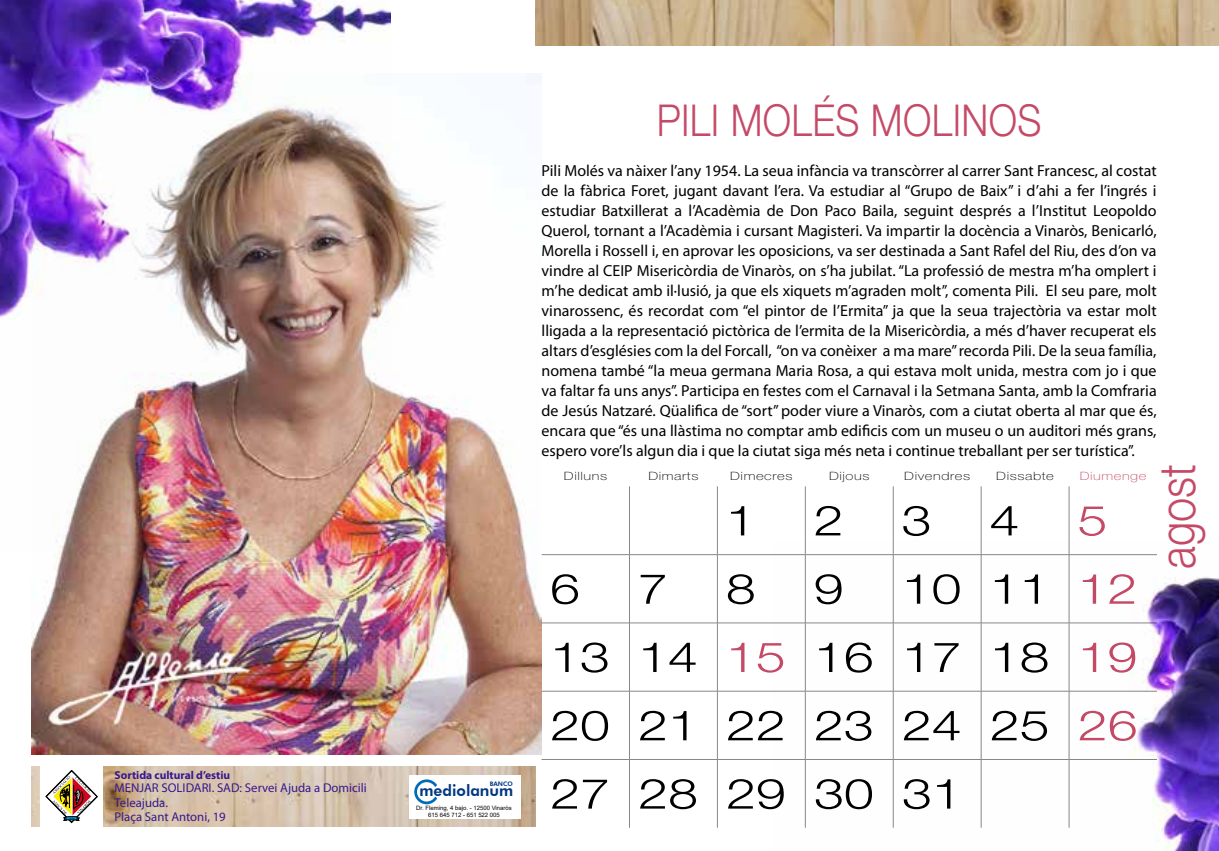
<style>
.page{position:relative;width:1219px;height:851px;background:#fff}
.page>*{position:absolute;margin:0;border:0;box-sizing:border-box;transform-origin:0 0}
.t1{font:300 50px "Helvetica Neue LT Pro";color:#c54a67;scale:.87 1}
.t2{font:300 44px "Helvetica Neue LT Pro";letter-spacing:.01em;color:#c54a67;scale:.87 1}
.t3{font:300 41.8px/68.2px "Helvetica Neue LT Pro";color:#000;text-align:justify;scale:1.29 1}
.t4{font:300 41.8px "Helvetica Neue LT Pro";color:#c54a67;scale:1.29 1}
.t5{font:16px/20px "Myriad Pro";color:#000;text-align:justify}
.t6{font:800 15.6px "Futura BT";color:#003882}
.t7{font:12.8px/14px "Myriad Pro";color:#36198f}
.t8{font:100 11.4px "Helvetica Neue";letter-spacing:.04em;color:#000;scale:1.29 1}
.t9{font:700 11.4px "Myriad Pro";color:#36198f}
.t10{font:100 11.4px "Helvetica Neue";letter-spacing:.04em;color:#c54a67;scale:1.29 1}
.t11{font:800 6.2px "Futura BT";color:#003882}
.t12{font:6px/7.2px "Arial";color:#000;text-align:center}
.s1{color:#c54a67}
</style>
<div class="page">
<img style="left:31px;top:766px;width:504px;height:60px">
<div style="left:40px;top:766px;width:63px;height:60px;background:#fff"></div>
<svg style="left:46px;top:770px;width:51px;height:52px"></svg>
<div style="left:409px;top:775px;width:111px;height:43px;background:#fff"></div>
<svg style="left:414px;top:779px;width:23px;height:25px"></svg>
<img style="left:31px;top:74px;width:510px;height:680px">
<hr style="left:629px;top:486px;width:1px;height:68px;background:#87888a">
<hr style="left:717px;top:486px;width:1px;height:68px;background:#87888a">
<hr style="left:805px;top:486px;width:1px;height:68px;background:#87888a">
<hr style="left:893px;top:486px;width:1px;height:68px;background:#87888a">
<hr style="left:981px;top:486px;width:1px;height:68px;background:#87888a">
<hr style="left:1069px;top:486px;width:1px;height:68px;background:#87888a">
<hr style="left:629px;top:554px;width:1px;height:68px;background:#87888a">
<hr style="left:717px;top:554px;width:1px;height:68px;background:#87888a">
<hr style="left:629px;top:623px;width:1px;height:68px;background:#87888a">
<hr style="left:717px;top:623px;width:1px;height:68px;background:#87888a">
<hr style="left:629px;top:691px;width:1px;height:68px;background:#87888a">
<hr style="left:717px;top:691px;width:1px;height:68px;background:#87888a">
<hr style="left:629px;top:759px;width:1px;height:68px;background:#87888a">
<hr style="left:717px;top:759px;width:1px;height:68px;background:#87888a">
<hr style="left:542px;top:554px;width:87px;height:1px;background:#87888a">
<hr style="left:629px;top:554px;width:88px;height:1px;background:#87888a">
<hr style="left:717px;top:554px;width:88px;height:1px;background:#87888a">
<hr style="left:542px;top:622px;width:87px;height:1px;background:#87888a">
<hr style="left:629px;top:622px;width:88px;height:1px;background:#87888a">
<hr style="left:717px;top:622px;width:88px;height:1px;background:#87888a">
<hr style="left:542px;top:690px;width:87px;height:1px;background:#87888a">
<hr style="left:629px;top:690px;width:88px;height:1px;background:#87888a">
<hr style="left:717px;top:690px;width:88px;height:1px;background:#87888a">
<hr style="left:542px;top:759px;width:87px;height:1px;background:#87888a">
<hr style="left:629px;top:759px;width:88px;height:1px;background:#87888a">
<hr style="left:717px;top:759px;width:88px;height:1px;background:#87888a">
<img style="left:0;top:0;width:390px;height:550px">
<img style="left:771px;top:540px;width:448px;height:310px">
<img style="left:535px;top:0;width:684px;height:45px">
<p class="t9" style="left:115px;top:767px;width:117px">Sortida cultural d’estiu</p>
<p class="t7" style="left:115px;top:780px;width:254px">MENJAR SOLIDARI. SAD: Servei Ajuda a Domicili<br>Teleajuda.<br>Plaça Sant Antoni, 19</p>
<p class="t11" style="left:490px;top:780px;width:25px">BANCO</p>
<p class="t12" style="left:416px;top:804px;width:97px">Dr. Fleming, 4 bajo. - 12500 Vinaròs<br>615 645 712 - 651 522 005</p>
<p class="t6" style="left:419px;top:780px;width:96px">mediolanum</p>
<h2 class="t2" style="left:657px;top:93px;width:444px">PILI MOLÉS MOLINOS</h2>
<p class="t5" style="left:542px;top:160px;width:617px">Pili Molés va nàixer l’any 1954. La seua infància va transcòrrer al carrer Sant Francesc, al costat de la fàbrica Foret, jugant davant l’era. Va estudiar al “Grupo de Baix” i d’ahi a fer l’ingrés i estudiar Batxillerat a l’Acadèmia de Don Paco Baila, seguint després a l’Institut Leopoldo Querol, tornant a l’Acadèmia i cursant Magisteri. Va impartir la docència a Vinaròs, Benicarló, Morella i Rossell i, en aprovar les oposicions, va ser destinada a Sant Rafel del Riu, des d’on va vindre al CEIP Misericòrdia de Vinaròs, on s’ha jubilat. “La professió de mestra m’ha omplert i m’he dedicat amb il·lusió, ja que els xiquets m’agraden molt”, comenta Pili. El seu pare, molt vinarossenc, és recordat com “el pintor de l’Ermita” ja que la seua trajectòria va estar molt lligada a la representació pictòrica de l’ermita de la Misericòrdia, a més d’haver recuperat els altars d’esglésies com la del Forcall, “on va conèixer a ma mare” recorda Pili. De la seua família, nomena també “la meua germana Maria Rosa, a qui estava molt unida, mestra com jo i que va faltar fa uns anys”. Participa en festes com el Carnaval i la Setmana Santa, amb la Comfraria de Jesús Natzaré. Qüalifica de “sort” poder viure a Vinaròs, com a ciutat oberta al mar que és, encara que “és una llàstima no comptar amb edificis com un museu o un auditori més grans, espero vore’ls algun dia i que la ciutat siga més neta i continue treballant per ser turística”.</p>
<p class="t8" style="left:564px;top:469px;width:35px">Dilluns</p>
<p class="t8" style="left:648px;top:469px;width:40px">Dimarts</p>
<p class="t8" style="left:730px;top:469px;width:50px">Dimecres</p>
<p class="t8" style="left:829px;top:469px;width:33px">Dijous</p>
<p class="t8" style="left:904px;top:469px;width:53px">Divendres</p>
<p class="t8" style="left:996px;top:469px;width:46px">Dissabte</p>
<p class="t10" style="left:1080px;top:469px;width:53px">Diumenge</p>
<h3 class="t3" style="left:726px;top:485px;width:25px">1</h3>
<h3 class="t3" style="left:814px;top:485px;width:25px">2</h3>
<h3 class="t3" style="left:902px;top:485px;width:25px">3</h3>
<h3 class="t3" style="left:989px;top:485px;width:25px">4</h3>
<h3 class="t4" style="left:1077px;top:495px;width:25px">5</h3>
<h3 class="t3" style="left:550px;top:553px;width:25px">6</h3>
<h3 class="t3" style="left:638px;top:553px;width:25px">7</h3>
<h3 class="t3" style="left:726px;top:553px;width:25px">8</h3>
<h3 class="t3" style="left:814px;top:553px;width:25px">9</h3>
<h3 class="t3" style="left:550px;top:553px;width:457px;text-indent:352px">10 11 <span class="s1">12<br></span>13 14 <span class="s1">15</span> 16 17 18 <span class="s1">19<br></span>20 21 22 23 24 25 <span class="s1">26<br></span>27 28 29 30 31</h3>
<h1 class="t1" style="left:1147px;top:569px;width:122px;rotate:-90deg">agost</h1>
</div>
